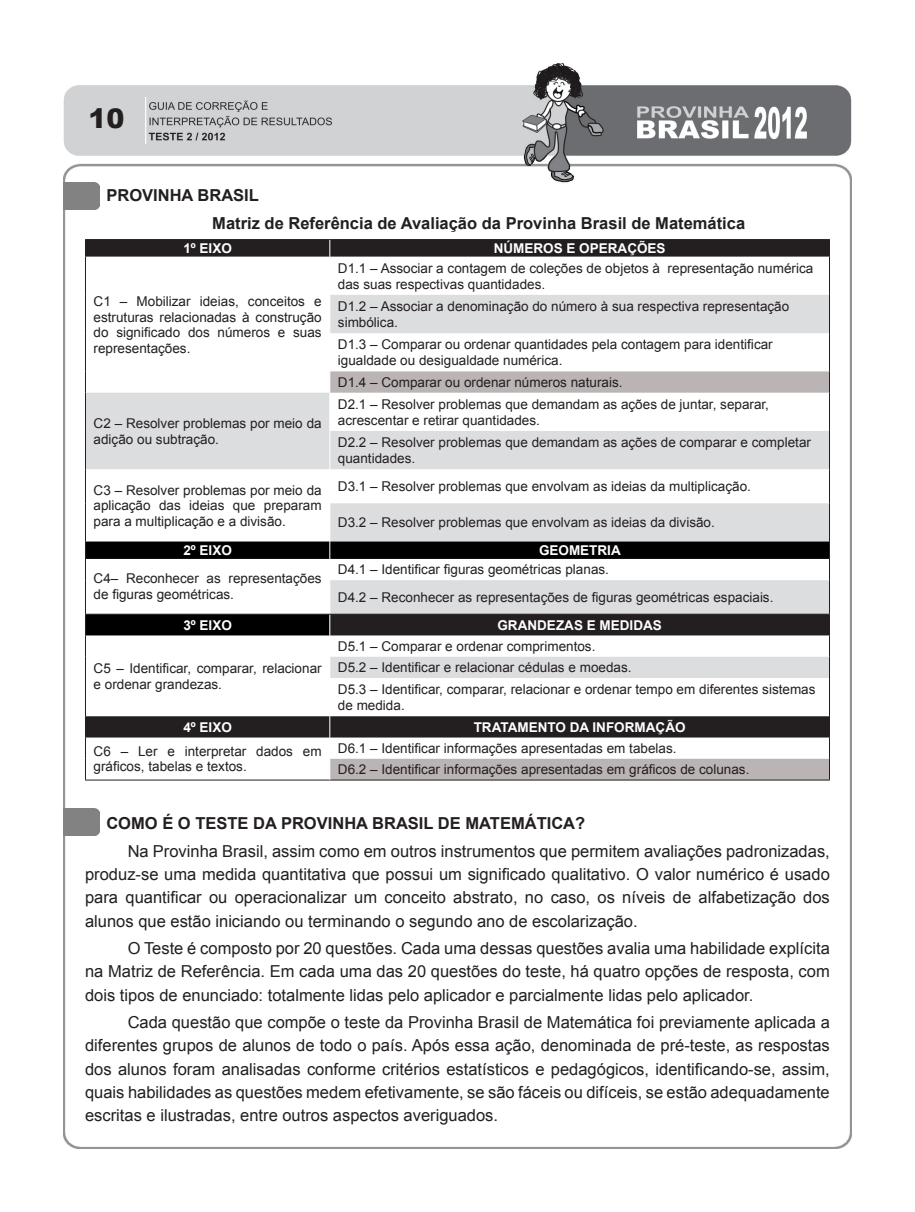
<style>
.page{position:relative;width:915px;height:1212px;background:#fff}
.page>*{position:absolute;margin:0;border:0;box-sizing:border-box;transform-origin:0 0}
.t1{font:900 27px "Arial";color:#231f20}
._03_-_Texto{font:16.5px/23.2px "Arial";color:#231f20;text-align:justify}
._09_-_Megafone{font:700 16.5px "Arial";color:#231f20}
._11_-_Título-1{font:700 16.5px "Arial";color:#231f20}
._03_-_Texto-2{font:700 16.5px "Arial";color:#231f20}
.t2{font:13.5px/15.8px "Arial";color:#231f20}
.t3{font:700 13.5px "Arial";color:#fff}
</style>
<div class="page">
<img style="left:64px;top:64px;width:786px;height:1084px">
<svg style="left:86px;top:295px;width:742px;height:246px"></svg>
<svg style="left:330px;top:371px;width:498px;height:409px"></svg>
<svg style="left:86px;top:541px;width:742px;height:73px"></svg>
<svg style="left:86px;top:615px;width:742px;height:122px"></svg>
<hr style="left:330px;top:239px;width:499px;height:1px;background:#231f20">
<hr style="left:828px;top:257px;width:1px;height:38px;background:#231f20">
<hr style="left:828px;top:295px;width:1px;height:38px;background:#231f20">
<hr style="left:828px;top:333px;width:1px;height:38px;background:#231f20">
<svg style="left:828px;top:371px;width:1px;height:22px"></svg>
<hr style="left:828px;top:393px;width:1px;height:38px;background:#231f20">
<hr style="left:828px;top:431px;width:1px;height:38px;background:#231f20">
<hr style="left:828px;top:469px;width:1px;height:34px;background:#231f20">
<hr style="left:828px;top:503px;width:1px;height:38px;background:#231f20">
<svg style="left:828px;top:541px;width:1px;height:39px"></svg>
<hr style="left:828px;top:580px;width:1px;height:34px;background:#231f20">
<svg style="left:828px;top:615px;width:1px;height:63px"></svg>
<hr style="left:828px;top:678px;width:1px;height:38px;background:#231f20">
<svg style="left:828px;top:716px;width:1px;height:64px"></svg>
<hr style="left:330px;top:780px;width:499px;height:1px;background:#231f20">
<hr style="left:85px;top:239px;width:245px;height:1px;background:#231f20">
<div style="left:85px;top:240px;width:744px;height:17px;background:#231f20"></div>
<hr style="left:85px;top:257px;width:1px;height:38px;background:#231f20">
<hr style="left:85px;top:295px;width:1px;height:38px;background:#231f20">
<hr style="left:85px;top:333px;width:1px;height:38px;background:#231f20">
<svg style="left:85px;top:371px;width:1px;height:22px"></svg>
<hr style="left:85px;top:393px;width:1px;height:38px;background:#231f20">
<hr style="left:85px;top:431px;width:1px;height:38px;background:#231f20">
<hr style="left:85px;top:469px;width:1px;height:34px;background:#231f20">
<hr style="left:85px;top:503px;width:1px;height:38px;background:#231f20">
<svg style="left:85px;top:541px;width:1px;height:39px"></svg>
<hr style="left:85px;top:580px;width:1px;height:34px;background:#231f20">
<svg style="left:85px;top:615px;width:1px;height:63px"></svg>
<hr style="left:85px;top:678px;width:1px;height:38px;background:#231f20">
<svg style="left:85px;top:716px;width:1px;height:64px"></svg>
<hr style="left:85px;top:780px;width:245px;height:1px;background:#231f20">
<hr style="left:329px;top:257px;width:1px;height:38px;background:#fff">
<hr style="left:329px;top:295px;width:1px;height:38px;background:#fff">
<hr style="left:329px;top:333px;width:1px;height:38px;background:#fff">
<svg style="left:329px;top:371px;width:1px;height:22px"></svg>
<hr style="left:329px;top:469px;width:1px;height:34px;background:#fff">
<hr style="left:329px;top:503px;width:1px;height:38px;background:#fff">
<svg style="left:329px;top:541px;width:1px;height:39px"></svg>
<hr style="left:329px;top:580px;width:1px;height:34px;background:#fff">
<svg style="left:329px;top:615px;width:1px;height:63px"></svg>
<hr style="left:329px;top:678px;width:1px;height:38px;background:#fff">
<svg style="left:329px;top:716px;width:1px;height:64px"></svg>
<hr style="left:329px;top:393px;width:1px;height:38px;background:#fff">
<hr style="left:329px;top:431px;width:1px;height:38px;background:#fff">
<hr style="left:85px;top:614px;width:245px;height:1px;background:#231f20">
<hr style="left:330px;top:614px;width:499px;height:1px;background:#231f20">
<img style="left:64px;top:182px;width:36px;height:27px">
<img style="left:64px;top:808px;width:36px;height:27px">
<h1 class="t1" style="left:89px;top:99px;width:38px">10</h1>
<p class="_03_-_Texto-2" style="left:106px;top:185px;width:154px">PROVINHA BRASIL</p>
<p class="_09_-_Megafone" style="left:212px;top:212px;width:534px">Matriz de Referência de Avaliação da Provinha Brasil de Matemática</p>
<p class="t3" style="left:183px;top:240px;width:50px">1º EIXO</p>
<p class="t3" style="left:493px;top:240px;width:173px">NÚMEROS E OPERAÇÕES</p>
<p class="t2" style="left:94px;top:293px;width:229px;text-align:justify">C1 – Mobilizar ideias, conceitos e estruturas relacionadas à construção do significado dos números e suas representações.</p>
<p class="t2" style="left:338px;top:260px;width:476px">D1.1 – Associar a contagem de coleções de objetos à representação numérica das suas respectivas quantidades.</p>
<p class="t2" style="left:338px;top:299px;width:452px">D1.2 – Associar a denominação do número à sua respectiva representação simbólica.</p>
<p class="t2" style="left:338px;top:337px;width:436px">D1.3 – Comparar ou ordenar quantidades pela contagem para identificar igualdade ou desigualdade numérica.</p>
<p class="t2" style="left:338px;top:374px;width:286px">D1.4 – Comparar ou ordenar números naturais.</p>
<p class="t2" style="left:94px;top:415px;width:229px">C2 – Resolver problemas por meio da adição ou subtração.</p>
<p class="t2" style="left:338px;top:396px;width:432px">D2.1 – Resolver problemas que demandam as ações de juntar, separar, acrescentar e retirar quantidades.</p>
<p class="t2" style="left:338px;top:435px;width:474px">D2.2 – Resolver problemas que demandam as ações de comparar e completar quantidades.</p>
<p class="t2" style="left:94px;top:482px;width:229px;text-align:justify">C3 – Resolver problemas por meio da aplicação das ideias que preparam para a multiplicação e a divisão.</p>
<p class="t2" style="left:338px;top:479px;width:414px">D3.1 – Resolver problemas que envolvam as ideias da multiplicação.</p>
<p class="t2" style="left:338px;top:515px;width:378px">D3.2 – Resolver problemas que envolvam as ideias da divisão.</p>
<p class="t3" style="left:183px;top:541px;width:50px">2º EIXO</p>
<p class="t3" style="left:539px;top:541px;width:83px">GEOMETRIA</p>
<p class="t2" style="left:94px;top:571px;width:229px">C4– Reconhecer as representações de figuras geométricas.</p>
<p class="t2" style="left:338px;top:562px;width:272px">D4.1 – Identificar figuras geométricas planas.</p>
<p class="t2" style="left:338px;top:589px;width:437px">D4.2 – Reconhecer as representações de figuras geométricas espaciais.</p>
<p class="t3" style="left:183px;top:616px;width:50px">3º EIXO</p>
<p class="t3" style="left:497px;top:616px;width:166px">GRANDEZAS E MEDIDAS</p>
<p class="t2" style="left:94px;top:660px;width:229px">C5 – Identificar, comparar, relacionar e ordenar grandezas.</p>
<p class="t2" style="left:338px;top:638px;width:259px">D5.1 – Comparar e ordenar comprimentos.</p>
<p class="t2" style="left:338px;top:660px;width:295px">D5.2 – Identificar e relacionar cédulas e moedas.</p>
<p class="t2" style="left:338px;top:682px;width:479px">D5.3 – Identificar, comparar, relacionar e ordenar tempo em diferentes sistemas de medida.</p>
<p class="t3" style="left:183px;top:718px;width:50px">4º EIXO</p>
<p class="t3" style="left:473px;top:718px;width:213px">TRATAMENTO DA INFORMAÇÃO</p>
<p class="t2" style="left:94px;top:743px;width:229px">C6 – Ler e interpretar dados em gráficos, tabelas e textos.</p>
<p class="t2" style="left:338px;top:740px;width:340px">D6.1 – Identificar informações apresentadas em tabelas.</p>
<p class="t2" style="left:338px;top:762px;width:413px">D6.2 – Identificar informações apresentadas em gráficos de colunas.</p>
<p class="_11_-_Título-1" style="left:106px;top:813px;width:480px">COMO É O TESTE DA PROVINHA BRASIL DE MATEMÁTICA?</p>
<p class="_03_-_Texto" style="left:85px;top:840px;width:746px;text-indent:43px">Na Provinha Brasil, assim como em outros instrumentos que permitem avaliações padronizadas, produz-se uma medida quantitativa que possui um significado qualitativo. O valor numérico é usado para quantificar ou operacionalizar um conceito abstrato, no caso, os níveis de alfabetização dos alunos que estão iniciando ou terminando o segundo ano de escolarização.</p>
<p class="_03_-_Texto" style="left:85px;top:937px;width:746px;text-indent:43px">O Teste é composto por 20 questões. Cada uma dessas questões avalia uma habilidade explícita na Matriz de Referência. Em cada uma das 20 questões do teste, há quatro opções de resposta, com dois tipos de enunciado: totalmente lidas pelo aplicador e parcialmente lidas pelo aplicador.</p>
<p class="_03_-_Texto" style="left:85px;top:1011px;width:746px;text-indent:43px">Cada questão que compõe o teste da Provinha Brasil de Matemática foi previamente aplicada a diferentes grupos de alunos de todo o país. Após essa ação, denominada de pré-teste, as respostas dos alunos foram analisadas conforme critérios estatísticos e pedagógicos, identificando-se, assim, quais habilidades as questões medem efetivamente, se são fáceis ou difíceis, se estão adequadamente escritas e ilustradas, entre outros aspectos averiguados.</p>
</div>
